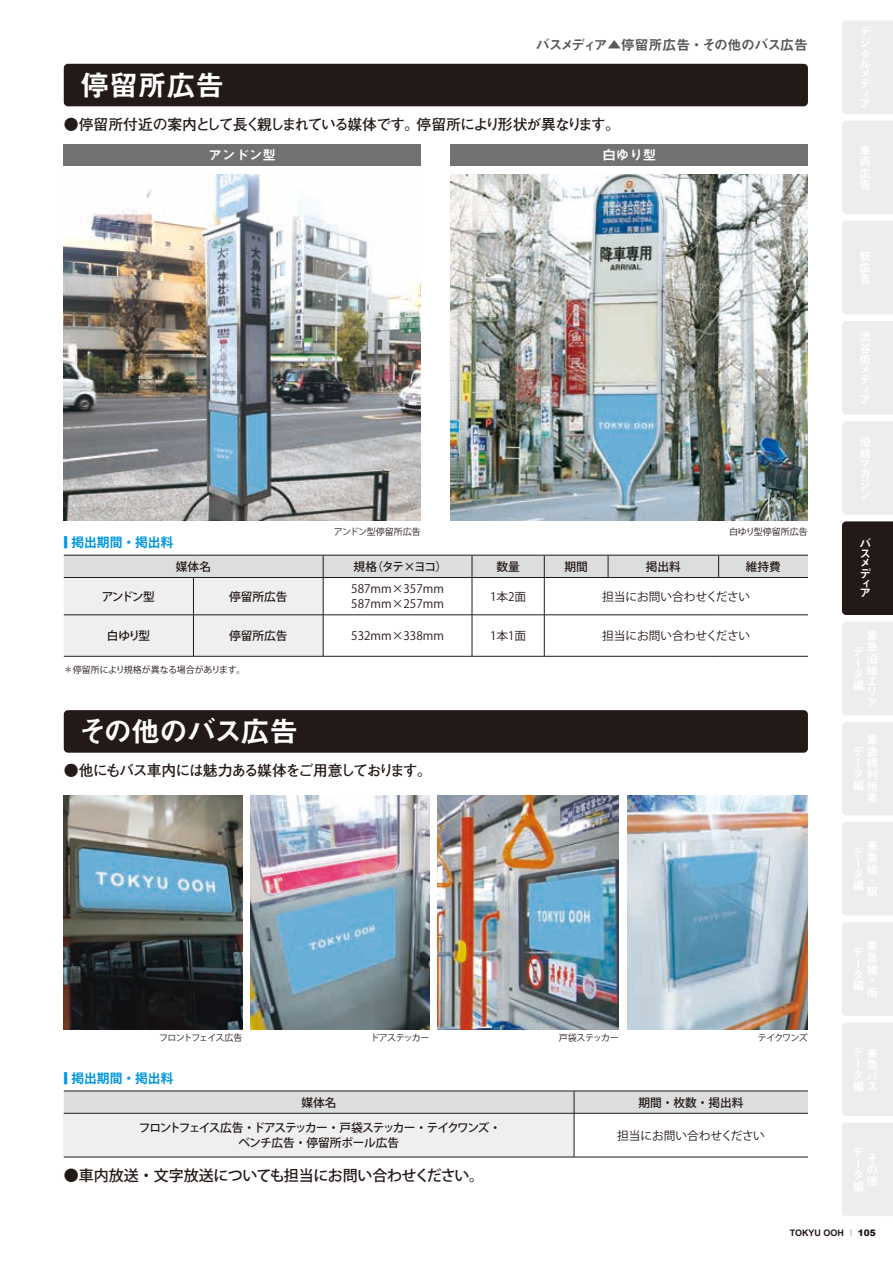
<style>
.page{position:relative;width:893px;height:1263px;background:#fff}
.page>*{position:absolute;margin:0;border:0;box-sizing:border-box;transform-origin:0 0}
.t1{font:28.65px "Midashi Go Pro MB31";letter-spacing:-.03em;color:#fff}
.t2{font:500 15px "Koz Go Pro";letter-spacing:-.02em;color:#231916}
.t3{font:700 14.85px "Futo Go B101 Pro";letter-spacing:-.09em;color:#231916}
.t4{font:13.8px "Midashi Go Pro MB31";letter-spacing:-.045em;color:#595857}
.t5{font:13.5px "Midashi Go Pro MB31";color:#fff}
.t6{font:700 12.75px "Koz Go Pro";color:#0097e0}
.t7{font:11.7px/15px "Koz Go Pro";color:#231916}
.t8{font:500 11.7px "Koz Go Pro";letter-spacing:-.03em;color:#231916}
.t9{font:500 11.7px/15px "Koz Go Pro";letter-spacing:-.08em;color:#231916;text-align:center}
.t10{font:11.7px/9.8px "Midashi Go Pro MB31";color:#fff}
.t11{font:9px "Koz Go Pro";letter-spacing:-.01em;color:#231916}
.t12{font:9px "Koz Go Pro";color:#231916}
.t13{font:9px "Koz Go Pro";letter-spacing:-.04em;color:#231916}
.t14{font:700 9px "Arial";color:#231916}
.t15{font:9px "Koz Go Pro";letter-spacing:-.09em;color:#231916}
.t16{font:9px "Koz Go Pro";letter-spacing:-.07em;color:#231916}
.s1{font-size:15.3px}
.s2{font-family:"Koz Min Pr 6 N";font-weight:400;font-size:6.75px}
.s3{font-weight:900}
</style>
<div class="page">
<div style="left:64px;top:1113px;width:510px;height:44px;background:#efeff0"></div>
<svg style="left:64px;top:1091px;width:744px;height:22px;background:#d6d7d6"></svg>
<hr style="left:64px;top:1113px;width:510px;height:1px;background:#231916">
<hr style="left:574px;top:1113px;width:234px;height:1px;background:#231916">
<hr style="left:574px;top:1113px;width:1px;height:44px;background:#231916">
<hr style="left:64px;top:1157px;width:510px;height:1px;background:#231916">
<hr style="left:574px;top:1157px;width:234px;height:1px;background:#231916">
<svg style="left:64px;top:556px;width:744px;height:100px"></svg>
<hr style="left:64px;top:577px;width:129px;height:1px;background:#231916">
<hr style="left:193px;top:577px;width:130px;height:1px;background:#231916">
<hr style="left:193px;top:578px;width:1px;height:37px;background:#231916">
<hr style="left:323px;top:577px;width:149px;height:1px;background:#231916">
<hr style="left:323px;top:578px;width:1px;height:37px;background:#231916">
<hr style="left:472px;top:577px;width:72px;height:1px;background:#231916">
<hr style="left:472px;top:578px;width:1px;height:37px;background:#231916">
<hr style="left:544px;top:577px;width:64px;height:1px;background:#231916">
<hr style="left:544px;top:578px;width:1px;height:37px;background:#231916">
<hr style="left:608px;top:577px;width:111px;height:1px;background:#231916">
<hr style="left:719px;top:577px;width:89px;height:1px;background:#231916">
<hr style="left:64px;top:614px;width:129px;height:1px;background:#231916">
<hr style="left:193px;top:614px;width:130px;height:1px;background:#231916">
<hr style="left:193px;top:615px;width:1px;height:41px;background:#231916">
<hr style="left:323px;top:614px;width:149px;height:1px;background:#231916">
<hr style="left:323px;top:615px;width:1px;height:41px;background:#231916">
<hr style="left:472px;top:614px;width:72px;height:1px;background:#231916">
<hr style="left:472px;top:615px;width:1px;height:41px;background:#231916">
<hr style="left:544px;top:614px;width:64px;height:1px;background:#231916">
<hr style="left:544px;top:615px;width:1px;height:41px;background:#231916">
<hr style="left:608px;top:614px;width:111px;height:1px;background:#231916">
<hr style="left:719px;top:614px;width:89px;height:1px;background:#231916">
<hr style="left:64px;top:555px;width:129px;height:1px;background:#231916">
<hr style="left:193px;top:555px;width:130px;height:1px;background:#231916">
<hr style="left:323px;top:555px;width:149px;height:1px;background:#231916">
<hr style="left:472px;top:555px;width:72px;height:1px;background:#231916">
<hr style="left:544px;top:555px;width:64px;height:1px;background:#231916">
<hr style="left:608px;top:555px;width:111px;height:1px;background:#231916">
<hr style="left:719px;top:555px;width:89px;height:1px;background:#231916">
<hr style="left:64px;top:656px;width:129px;height:1px;background:#231916">
<hr style="left:193px;top:656px;width:130px;height:1px;background:#231916">
<hr style="left:323px;top:656px;width:149px;height:1px;background:#231916">
<hr style="left:472px;top:656px;width:72px;height:1px;background:#231916">
<hr style="left:544px;top:656px;width:64px;height:1px;background:#231916">
<hr style="left:608px;top:656px;width:111px;height:1px;background:#231916">
<hr style="left:719px;top:656px;width:89px;height:1px;background:#231916">
<div style="left:64px;top:64px;width:744px;height:42px;background:#231916;border-radius:4px"></div>
<div style="left:64px;top:710px;width:744px;height:43px;background:#231916;border-radius:4px"></div>
<img style="left:64px;top:795px;width:178px;height:234px">
<img style="left:251px;top:795px;width:178px;height:234px">
<img style="left:438px;top:795px;width:181px;height:234px">
<img style="left:627px;top:795px;width:181px;height:234px">
<img style="left:64px;top:174px;width:357px;height:347px">
<img style="left:451px;top:174px;width:357px;height:347px">
<div style="left:64px;top:145px;width:357px;height:21px;background:#727272"></div>
<div style="left:451px;top:145px;width:357px;height:21px;background:#727272"></div>
<div style="left:842px;top:20px;width:51px;height:94px;background:#ebedee"></div>
<div style="left:842px;top:121px;width:51px;height:93px;background:#ebedee"></div>
<div style="left:842px;top:221px;width:51px;height:93px;background:#ebedee"></div>
<div style="left:842px;top:321px;width:51px;height:94px;background:#ebedee"></div>
<div style="left:842px;top:421px;width:51px;height:94px;background:#ebedee"></div>
<div style="left:842px;top:622px;width:51px;height:93px;background:#ebedee"></div>
<div style="left:842px;top:722px;width:51px;height:93px;background:#ebedee"></div>
<div style="left:842px;top:822px;width:51px;height:93px;background:#ebedee"></div>
<div style="left:842px;top:922px;width:51px;height:94px;background:#ebedee"></div>
<div style="left:842px;top:1022px;width:51px;height:94px;background:#ebedee"></div>
<div style="left:842px;top:1123px;width:51px;height:93px;background:#ebedee"></div>
<div style="left:842px;top:521px;width:51px;height:94px;background:#231916"></div>
<h1 class="t1" style="left:81px;top:62px;width:145px">停留所広告</h1>
<p class="t4" style="left:536px;top:34px;width:274px">バスメディア▲停留所広告・その他のバス広告</p>
<p class="t3" style="left:64px;top:113px;width:558px">●停留所付近の案内として長く親しまれている媒体です。停留所により形状が異なります。</p>
<p class="t5" style="left:209px;top:144px;width:69px">アンドン型</p>
<p class="t5" style="left:602px;top:144px;width:55px">白ゆり型</p>
<p class="t6" style="left:64px;top:534px;width:111px"><span class="s1">■</span> 掲出期間・掲出料</p>
<p class="t12" style="left:334px;top:526px;width:89px">アンドン型停留所広告</p>
<p class="t12" style="left:729px;top:526px;width:80px">白ゆり型停留所広告</p>
<p class="t8" style="left:176px;top:559px;width:37px">媒体名</p>
<p class="t8" style="left:354px;top:559px;width:95px">規格（タテ×ヨコ）</p>
<p class="t8" style="left:496px;top:559px;width:25px">数量</p>
<p class="t8" style="left:564px;top:559px;width:25px">期間</p>
<p class="t8" style="left:646px;top:559px;width:37px">掲出料</p>
<p class="t8" style="left:746px;top:559px;width:37px">維持費</p>
<p class="t8" style="left:102px;top:589px;width:55px">アンドン型</p>
<p class="t8" style="left:229px;top:589px;width:60px">停留所広告</p>
<p class="t7" style="left:351px;top:582px;width:94px">587mm×357mm<br>587mm×257mm</p>
<p class="t7" style="left:490px;top:589px;width:38px">1本2面</p>
<p class="t7" style="left:602px;top:589px;width:149px">担当にお問い合わせください</p>
<p class="t8" style="left:107px;top:628px;width:45px">白ゆり型</p>
<p class="t8" style="left:229px;top:628px;width:60px">停留所広告</p>
<p class="t7" style="left:351px;top:628px;width:94px">532mm×338mm</p>
<p class="t7" style="left:490px;top:628px;width:38px">1本1面</p>
<p class="t7" style="left:602px;top:628px;width:149px">担当にお問い合わせください</p>
<p class="t11" style="left:64px;top:664px;width:183px">＊停留所により規格が異なる場合があります。</p>
<h1 class="t1" style="left:78px;top:708px;width:221px">その他のバス広告</h1>
<p class="t3" style="left:64px;top:759px;width:370px">●他にもバス車内には魅力ある媒体をご用意しております。</p>
<p class="t10" style="left:859px;top:538px;width:13px">バスメディア</p>
<p class="t15" style="left:159px;top:1032px;width:85px">フロントフェイス広告</p>
<p class="t16" style="left:370px;top:1032px;width:61px">ドアステッカー</p>
<p class="t13" style="left:559px;top:1032px;width:62px">戸袋ステッカー</p>
<p class="t13" style="left:758px;top:1032px;width:52px">テイクワンズ</p>
<p class="t6" style="left:64px;top:1070px;width:111px"><span class="s1">■</span> 掲出期間・掲出料</p>
<p class="t8" style="left:301px;top:1095px;width:37px">媒体名</p>
<p class="t8" style="left:638px;top:1095px;width:107px">期間・枚数・掲出料</p>
<p class="t9" style="left:139px;top:1121px;width:364px">フロントフェイス広告・ドアステッカー・戸袋ステッカー・テイクワンズ・ベンチ広告・停留所ポール広告</p>
<p class="t7" style="left:617px;top:1128px;width:149px">担当にお問い合わせください</p>
<p class="t2" style="left:64px;top:1165px;width:422px">●車内放送・文字放送についても担当にお問い合わせください。</p>
<p class="t14" style="left:790px;top:1226px;width:88px">TOKYU OOH <span class="s2">｜</span> <span class="s3">105</span></p>
</div>
